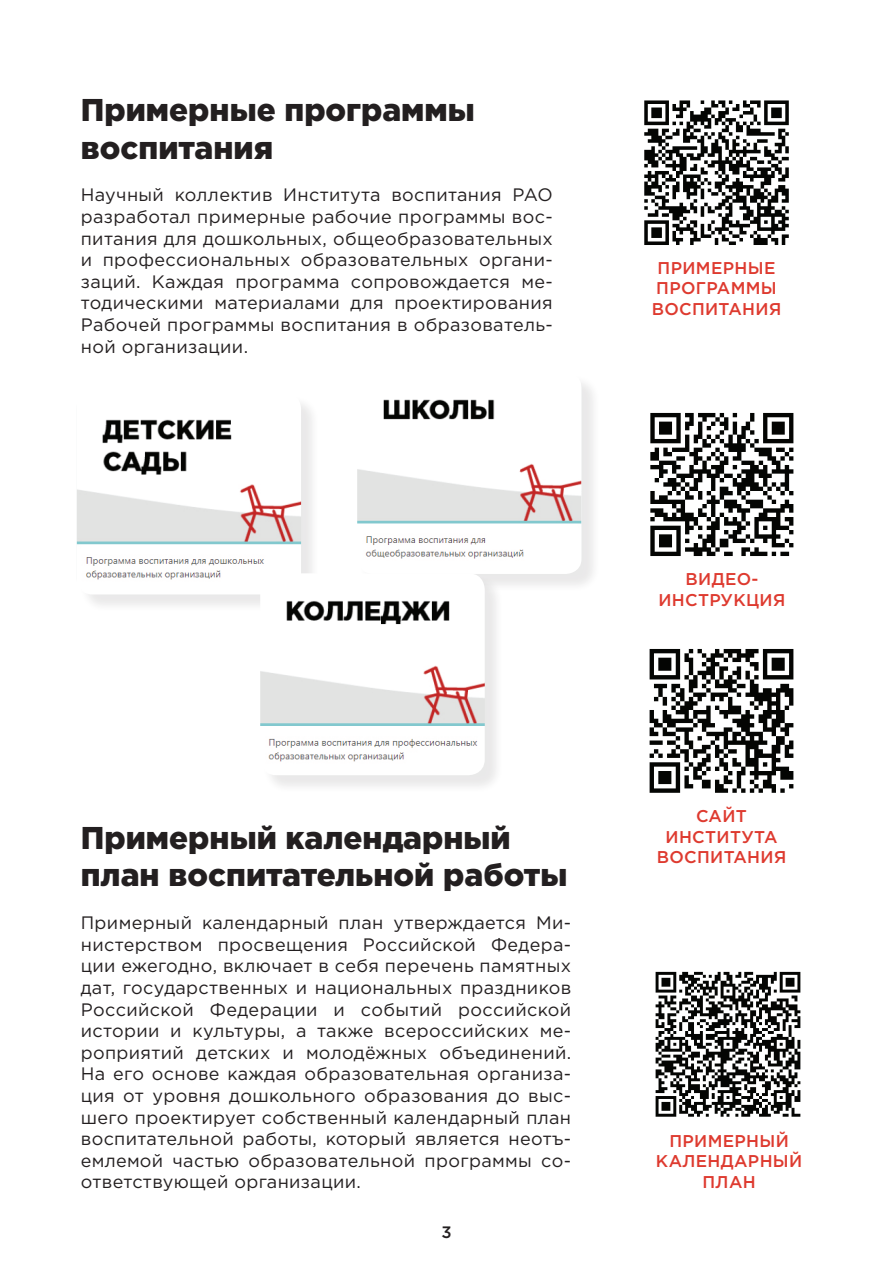
<style>
.page{position:relative;width:893px;height:1263px;background:#fff}
.page>*{position:absolute;margin:0;border:0;box-sizing:border-box;transform-origin:0 0}
.t1{font:900 31.5px/37.8px "Gotham Pro";color:#231f20}
.t2{font:18px/21.6px "Gotham Pro";letter-spacing:.02em;color:#231f20;text-align:justify}
.t3{font:500 17.1px/20.4px "Gotham Pro";letter-spacing:.02em;color:#de3a2f;text-align:center}
.t4{font:500 16.5px "Gotham Pro";color:#231f20}
</style>
<div class="page">
<div style="left:79px;top:395px;width:241px;height:218px;background:#231f20;opacity:.1"></div>
<img style="left:77px;top:395px;width:224px;height:199px">
<div style="left:359px;top:374px;width:241px;height:218px;background:#231f20;opacity:.1"></div>
<img style="left:357px;top:374px;width:225px;height:200px">
<div style="left:262px;top:576px;width:241px;height:218px;background:#231f20;opacity:.1"></div>
<img style="left:260px;top:573px;width:225px;height:202px">
<svg style="left:644px;top:100px;width:145px;height:145px"></svg>
<svg style="left:656px;top:972px;width:144px;height:145px"></svg>
<svg style="left:650px;top:413px;width:143px;height:143px"></svg>
<svg style="left:650px;top:649px;width:143px;height:144px"></svg>
<h1 class="t1" style="left:81px;top:90px;width:396px">Примерные программы воспитания</h1>
<p class="t2" style="left:81px;top:184px;width:473px">Научный коллектив Института воспитания РАО разработал примерные рабочие программы вос&shy;питания для дошкольных, общеобразовательных и профессиональных образовательных органи&shy;заций. Каждая программа сопровождается ме&shy;тодическими материалами для проектирования Рабочей программы воспитания в образователь&shy;ной организации.</p>
<p class="t3" style="left:652px;top:257px;width:131px">примерные программы воспитания</p>
<h1 class="t1" style="left:81px;top:818px;width:488px">Примерный календарный план воспитательной работы</h1>
<p class="t2" style="left:81px;top:912px;width:492px">Примерный календарный план утверждается Ми&shy;нистерством просвещения Российской Федера&shy;ции ежегодно, включает в себя перечень памятных дат, государственных и национальных праздников Российской Федерации и событий российской истории и культуры, а также всероссийских ме&shy;роприятий детских и молодёжных объединений.<br>На его основе каждая образовательная организа&shy;ция от уровня дошкольного образования до выс&shy;шего проектирует собственный календарный план воспитательной работы, который является неотъ&shy;емлемой частью образовательной программы со&shy;ответствующей организации.</p>
<p class="t4" style="left:441px;top:1223px;width:12px">3</p>
<p class="t3" style="left:658px;top:569px;width:128px">Видео&shy;инструкция</p>
<p class="t3" style="left:657px;top:805px;width:131px">Сайт<br>И нститута воспитания</p>
<p class="t3" style="left:656px;top:1130px;width:148px">Примерный календарный план</p>
</div>
